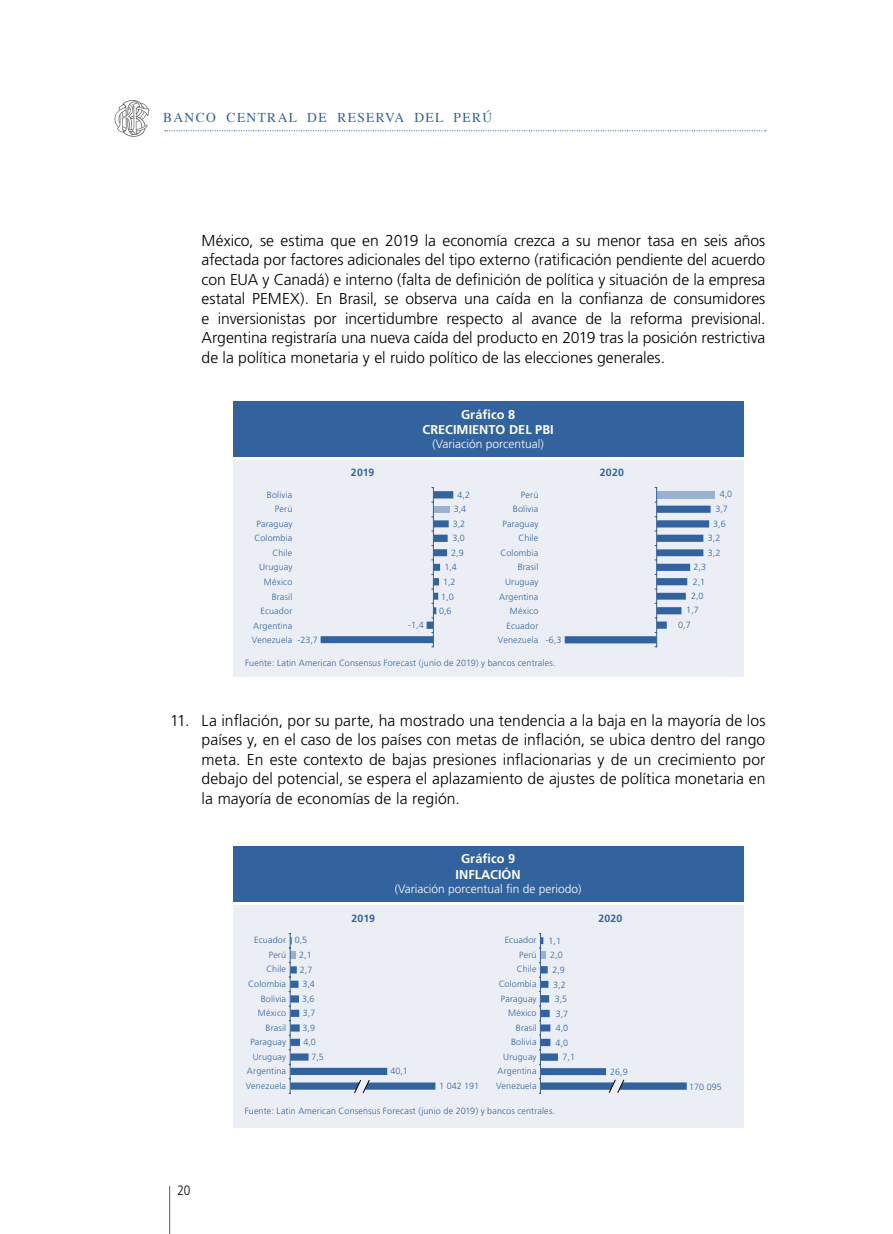
<style>
.page{position:relative;width:893px;height:1234px;background:#fff}
.page>*{position:absolute;margin:0;border:0;box-sizing:border-box;transform-origin:0 0}
.t1{font:300 15.75px/19.5px "Frutiger";color:#000;text-align:justify}
.t2{font:13.5px "Times";letter-spacing:.1em;color:#32639e}
.t3{font:300 13.5px "Frutiger";color:#000;scale:.88 1}
.t4{font:700 12.75px/15.3px "Frutiger";color:#fff;text-align:center}
.t5{font:300 12px "Frutiger";color:#fff}
.t6{font:700 10.5px "Frutiger";letter-spacing:.02em;color:#32639e}
.t7{font:300 9px/14.5px "Frutiger";letter-spacing:.015em;color:#32639e;text-align:right}
</style>
<div class="page">
<svg style="left:165px;top:130px;width:601px;height:1px"></svg>
<hr style="left:169px;top:1185px;width:1px;height:48px;background:#32639e">
<svg style="left:115px;top:100px;width:34px;height:37px"></svg>
<div style="left:233px;top:459px;width:510px;height:217px;background:#ebeff5"></div>
<div style="left:233px;top:401px;width:510px;height:55px;background:#32639e"></div>
<svg style="left:321px;top:487px;width:132px;height:160px"></svg>
<div style="left:657px;top:491px;width:58px;height:7px;background:#99b1cf"></div>
<hr style="left:656px;top:487px;width:1px;height:159px;background:#32639e">
<svg style="left:565px;top:501px;width:146px;height:146px"></svg>
<div style="left:233px;top:905px;width:510px;height:222px;background:#ebeff5"></div>
<div style="left:233px;top:845px;width:510px;height:55px;background:#32639e"></div>
<svg style="left:289px;top:933px;width:146px;height:160px"></svg>
<svg style="left:539px;top:933px;width:148px;height:160px"></svg>
<p class="t2" style="left:163px;top:105px;width:330px">BANCO CENTRAL DE RESERVA DEL PERÚ</p>
<p class="t1" style="left:202px;top:231px;width:565px">México, se estima que en 2019 la economía crezca a su menor tasa en seis años afectada por factores adicionales del tipo externo (ratificación pendiente del acuerdo con EUA y Canadá) e interno (falta de definición de política y situación de la empresa estatal PEMEX). En Brasil, se observa una caída en la confianza de consumidores e inversionistas por incertidumbre respecto al avance de la reforma previsional.<br>Argentina registraría una nueva caída del producto en 2019 tras la posición restrictiva de la política monetaria y el ruido político de las elecciones generales.</p>
<p class="t4" style="left:423px;top:406px;width:133px">Gráfico 8<br>CRECIMIENTO DEL PBI</p>
<p class="t5" style="left:433px;top:437px;width:113px">(Variación porcentual)</p>
<p class="t6" style="left:351px;top:466px;width:25px">2019</p>
<p class="t6" style="left:600px;top:466px;width:26px">2020</p>
<p class="t7" style="left:252px;top:487px;width:42px">Bolivia<br>Perú<br>Paraguay<br>Colombia<br>Chile<br>Uruguay<br>México<br>Brasil<br>Ecuador<br>Argentina<br>Venezuela</p>
<p class="t7" style="left:498px;top:487px;width:42px">Perú<br>Bolivia<br>Paraguay<br>Chile<br>Colombia<br>Brasil<br>Uruguay<br>Argentina<br>México<br>Ecuador<br>Venezuela</p>
<p class="t7" style="left:245px;top:655px;width:312px">Fuente: Latin American Consensus Forecast (junio de 2019) y bancos centrales.</p>
<p class="t7" style="left:458px;top:487px;width:14px">4,2</p>
<p class="t7" style="left:720px;top:487px;width:14px">4,0</p>
<p class="t7" style="left:454px;top:502px;width:14px">3,4</p>
<p class="t7" style="left:715px;top:501px;width:14px">3,7</p>
<p class="t7" style="left:453px;top:516px;width:14px">3,2</p>
<p class="t7" style="left:713px;top:516px;width:14px">3,6</p>
<p class="t7" style="left:452px;top:530px;width:14px">3,0</p>
<p class="t7" style="left:708px;top:530px;width:14px">3,2</p>
<p class="t7" style="left:451px;top:545px;width:14px">2,9</p>
<p class="t7" style="left:708px;top:545px;width:14px">3,2</p>
<p class="t7" style="left:444px;top:559px;width:14px">1,4</p>
<p class="t7" style="left:694px;top:559px;width:14px">2,3</p>
<p class="t7" style="left:443px;top:574px;width:14px">1,2</p>
<p class="t7" style="left:693px;top:574px;width:14px">2,1</p>
<p class="t7" style="left:441px;top:589px;width:14px">1,0</p>
<p class="t7" style="left:691px;top:588px;width:14px">2,0</p>
<p class="t7" style="left:439px;top:603px;width:14px">0,6</p>
<p class="t7" style="left:686px;top:603px;width:14px">1,7</p>
<p class="t7" style="left:408px;top:618px;width:17px">-1,4</p>
<p class="t7" style="left:678px;top:617px;width:14px">0,7</p>
<p class="t7" style="left:297px;top:632px;width:22px">-23,7</p>
<p class="t7" style="left:546px;top:632px;width:17px">-6,3</p>
<p class="t1" style="left:202px;top:710px;width:565px;text-indent:-32px">11. La inflación, por su parte, ha mostrado una tendencia a la baja en la mayoría de los países y, en el caso de los países con metas de inflación, se ubica dentro del rango meta. En este contexto de bajas presiones inflacionarias y de un crecimiento por debajo del potencial, se espera el aplazamiento de ajustes de política monetaria en la mayoría de economías de la región.</p>
<p class="t4" style="left:456px;top:851px;width:67px">Gráfico 9<br>INFLACIÓN</p>
<p class="t5" style="left:395px;top:882px;width:188px">(Variación porcentual fin de periodo)</p>
<p class="t6" style="left:352px;top:912px;width:25px">2019</p>
<p class="t6" style="left:598px;top:912px;width:26px">2020</p>
<p class="t3" style="left:177px;top:1182px;width:16px">20</p>
<p class="t7" style="left:246px;top:932px;width:42px">Ecuador<br>Perú<br>Chile<br>Colombia<br>Bolivia<br>México<br>Brasil<br>Paraguay<br>Uruguay<br>Argentina<br>Venezuela</p>
<p class="t7" style="left:496px;top:932px;width:42px">Ecuador<br>Perú<br>Chile<br>Colombia<br>Paraguay<br>México<br>Brasil<br>Bolivia<br>Uruguay<br>Argentina<br>Venezuela</p>
<p class="t7" style="left:245px;top:1103px;width:312px">Fuente: Latin American Consensus Forecast (junio de 2019) y bancos centrales.</p>
<p class="t7" style="left:295px;top:932px;width:14px">0,5</p>
<p class="t7" style="left:548px;top:933px;width:14px">1,1</p>
<p class="t7" style="left:299px;top:947px;width:14px">2,1</p>
<p class="t7" style="left:550px;top:947px;width:14px">2,0</p>
<p class="t7" style="left:300px;top:962px;width:14px">2,7</p>
<p class="t7" style="left:552px;top:962px;width:14px">2,9</p>
<p class="t7" style="left:302px;top:976px;width:14px">3,4</p>
<p class="t7" style="left:553px;top:977px;width:14px">3,2</p>
<p class="t7" style="left:302px;top:991px;width:14px">3,6</p>
<p class="t7" style="left:555px;top:991px;width:14px">3,5</p>
<p class="t7" style="left:303px;top:1005px;width:14px">3,7</p>
<p class="t7" style="left:556px;top:1005px;width:14px">3,7</p>
<p class="t7" style="left:302px;top:1020px;width:14px">3,9</p>
<p class="t7" style="left:556px;top:1020px;width:14px">4,0</p>
<p class="t7" style="left:303px;top:1034px;width:14px">4,0</p>
<p class="t7" style="left:556px;top:1035px;width:14px">4,0</p>
<p class="t7" style="left:311px;top:1049px;width:14px">7,5</p>
<p class="t7" style="left:563px;top:1049px;width:14px">7,1</p>
<p class="t7" style="left:390px;top:1063px;width:19px">40,1</p>
<p class="t7" style="left:610px;top:1064px;width:19px">26,9</p>
<p class="t7" style="left:439px;top:1078px;width:42px">1 042 191</p>
<p class="t7" style="left:689px;top:1079px;width:34px">170 095</p>
</div>
